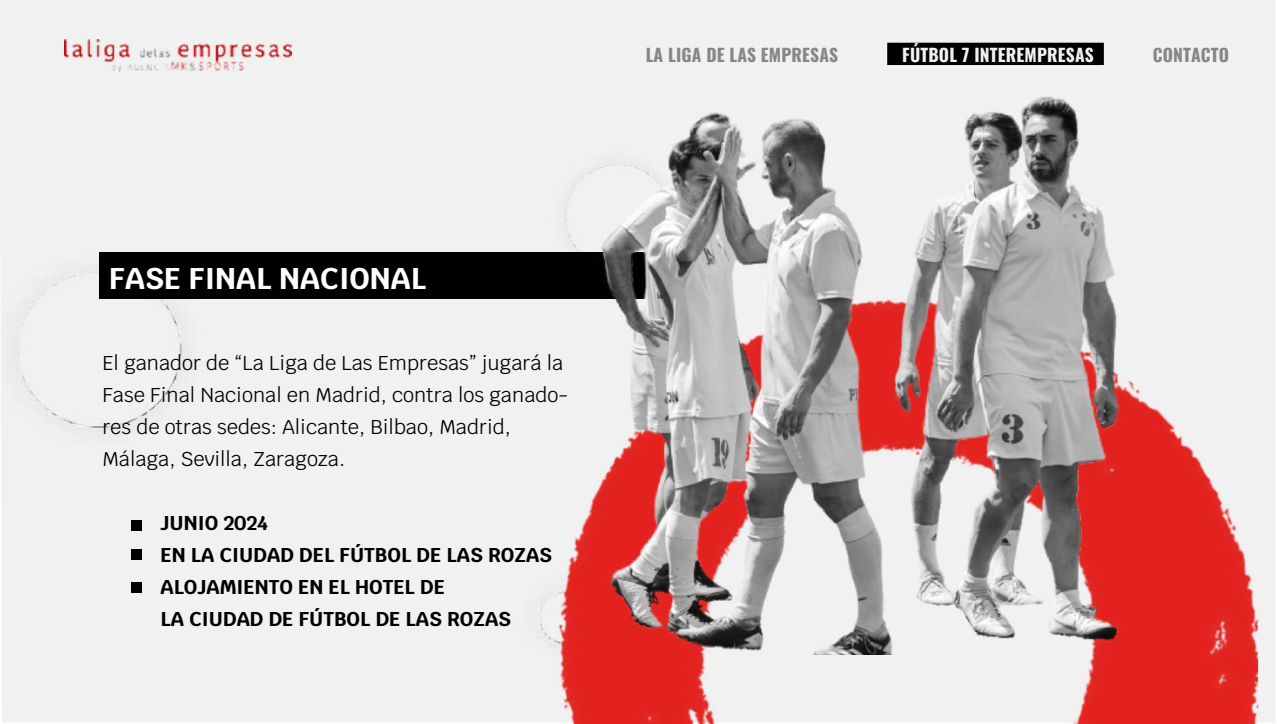
<style>
.page{position:relative;width:1277px;height:724px;background:#fff}
.page>*{position:absolute;margin:0;border:0;box-sizing:border-box;transform-origin:0 0}
.t1{font:700 30px "Krub";color:#fff}
.t2{font:20px/32px "Krub";color:#000}
.t3{font:700 20px/32px "Krub";color:#000}
.t4{font:700 17.5px "Oswald";letter-spacing:.01em;color:#878787}
.t5{font:700 17.5px "Oswald";letter-spacing:.01em;color:#f1f1f1}
</style>
<div class="page">
<div style="left:0;top:0;width:1275px;height:722px;background:#f1f1f1"></div>
<div style="left:0;top:233px;width:221px;height:233px;background:#f1f1f1"></div>
<div style="left:99px;top:252px;width:593px;height:46px;background:#000"></div>
<img style="left:487px;top:79px;width:771px;height:645px">
<img style="left:585px;top:15px;width:544px;height:640px">
<div style="left:131px;top:550px;width:10px;height:10px;background:#000"></div>
<div style="left:132px;top:582px;width:10px;height:10px;background:#000"></div>
<div style="left:132px;top:520px;width:10px;height:10px;background:#000"></div>
<p class="t4" style="left:646px;top:41px;width:194px">LA LIGA DE LAS EMPRESAS</p>
<p class="t5" style="left:902px;top:41px;width:193px">FÚTBOL 7 INTEREMPRESAS</p>
<p class="t4" style="left:1153px;top:41px;width:78px">CONTACTO</p>
<p class="t1" style="left:109px;top:259px;width:318px">FASE FINAL NACIONAL</p>
<p class="t2" style="left:102px;top:347px;width:467px">El ganador de “La Liga de Las Empresas” jugará la Fase Final Nacional en Madrid, contra los ganado&shy;res de otras sedes: Alicante, Bilbao, Madrid, Málaga, Sevilla, Zaragoza.</p>
<p class="t3" style="left:161px;top:507px;width:109px">JUNIO 2024</p>
<p class="t3" style="left:161px;top:539px;width:393px">EN LA CIUDAD DEL FÚTBOL DE LAS ROZAS<br>ALOJAMIENTO EN EL HOTEL DE</p>
<p class="t3" style="left:161px;top:603px;width:352px">LA CIUDAD DE FÚTBOL DE LAS ROZAS</p>
</div>
